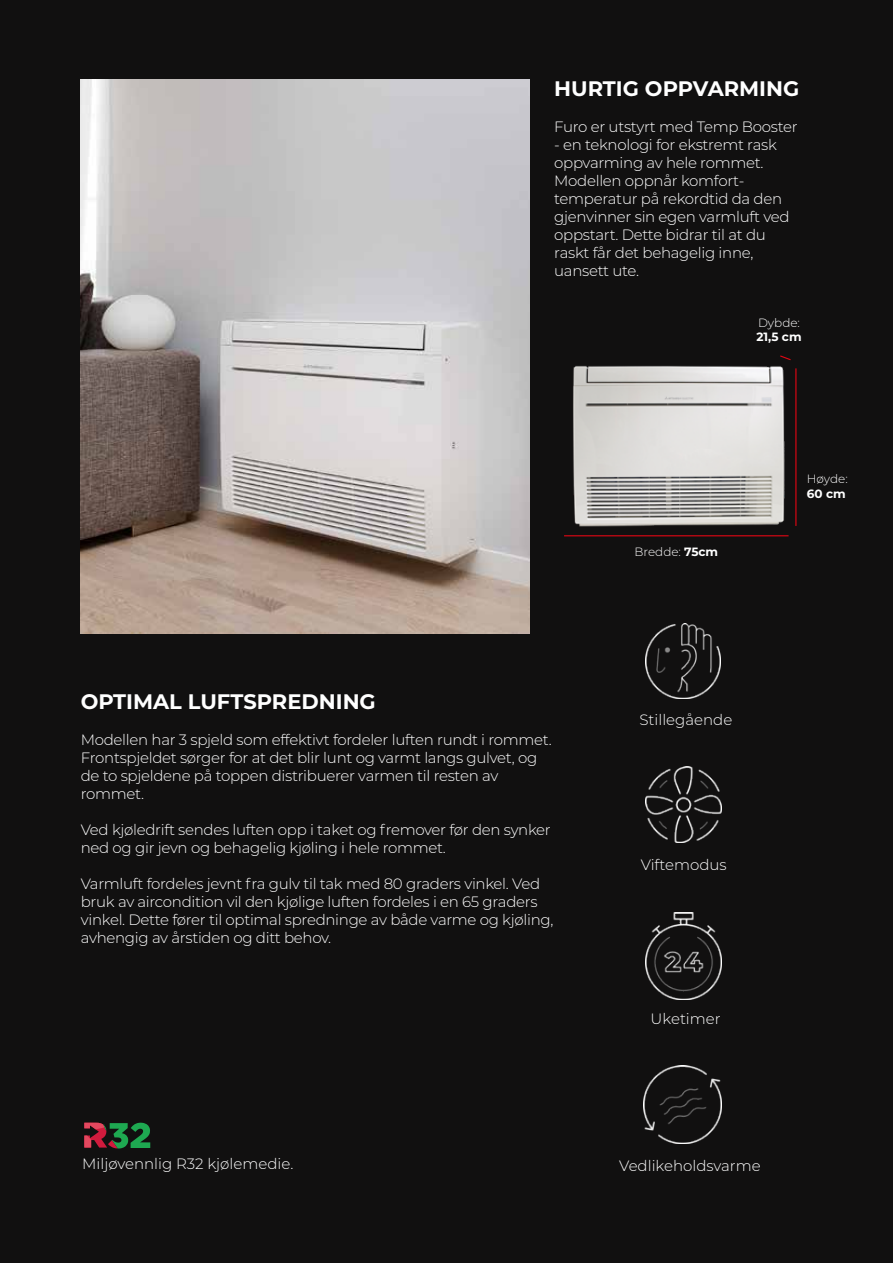
<style>
.page{position:relative;width:893px;height:1263px;background:#111010}
.page>*{position:absolute;margin:0;border:0;box-sizing:border-box;transform-origin:0 0}
.t1{font:700 21px "Montserrat";color:#fff}
.t2{font:300 15px/18px "Montserrat";letter-spacing:-.02em;color:#fff}
.t3{font:300 15px "Montserrat";color:#fff}
.t4{font:300 12px "Montserrat";color:#fff}
.t5{font:700 12px "Montserrat";color:#fff}
.s1{font-weight:700}
</style>
<div class="page">
<svg style="left:84px;top:1122px;width:66px;height:26px"></svg>
<img style="left:573px;top:365px;width:212px;height:162px">
<hr style="left:564px;top:535px;width:225px;height:1px;background:#e30613">
<hr style="left:795px;top:368px;width:1px;height:158px;background:#e30613">
<svg style="left:780px;top:355px;width:11px;height:6px"></svg>
<img style="left:645px;top:623px;width:75px;height:75px">
<img style="left:646px;top:912px;width:76px;height:87px">
<img style="left:644px;top:1065px;width:77px;height:78px">
<img style="left:646px;top:767px;width:75px;height:75px">
<img style="left:81px;top:80px;width:448px;height:554px">
<h1 class="t1" style="left:554px;top:73px;width:247px">HURTIG OPPVARMING</h1>
<p class="t2" style="left:554px;top:117px;width:245px">Furo er utstyrt med Temp Booster</p>
<p class="t2" style="left:554px;top:135px;width:237px">- en teknologi for ekstremt rask oppvarming av hele rommet.<br>Modellen oppnår komfort&shy;temperatur på rekordtid da den gjenvinner sin egen varmluft ved oppstart. Dette bidrar til at du raskt får det behagelig inne, uansett ute.</p>
<p class="t4" style="left:758px;top:315px;width:44px">Dybde:</p>
<p class="t5" style="left:756px;top:328px;width:47px">21,5 cm</p>
<h1 class="t1" style="left:81px;top:686px;width:297px">OPTIMAL LUFTSPREDNING</h1>
<p class="t2" style="left:81px;top:730px;width:472px">Modellen har 3 spjeld som effektivt fordeler luften rundt i rommet.<br>Frontspjeldet sørger for at det blir lunt og varmt langs gulvet, og de to spjeldene på toppen distribuerer varmen til resten av rommet.</p>
<p class="t2" style="left:81px;top:820px;width:472px">Ved kjøledrift sendes luften opp i taket og fremover før den synker ned og gir jevn og behagelig kjøling i hele rommet.</p>
<p class="t2" style="left:81px;top:874px;width:474px">Varmluft fordeles jevnt fra gulv til tak med 80 graders vinkel. Ved bruk av aircondition vil den kjølige luften fordeles i en 65 graders vinkel. Dette fører til optimal spredninge av både varme og kjøling, avhengig av årstiden og ditt behov.</p>
<p class="t3" style="left:82px;top:1154px;width:213px">Miljøvennlig R32 kjølemedie.</p>
<p class="t4" style="left:634px;top:543px;width:85px">Bredde: <span class="s1">75cm</span></p>
<p class="t4" style="left:807px;top:471px;width:42px">Høyde:</p>
<p class="t5" style="left:807px;top:485px;width:40px">60 cm</p>
<p class="t3" style="left:639px;top:709px;width:94px">Stillegående</p>
<p class="t3" style="left:641px;top:855px;width:88px">Viftemodus</p>
<p class="t3" style="left:651px;top:1008px;width:72px">Uketimer</p>
<p class="t3" style="left:619px;top:1155px;width:143px">Vedlikeholdsvarme</p>
</div>
